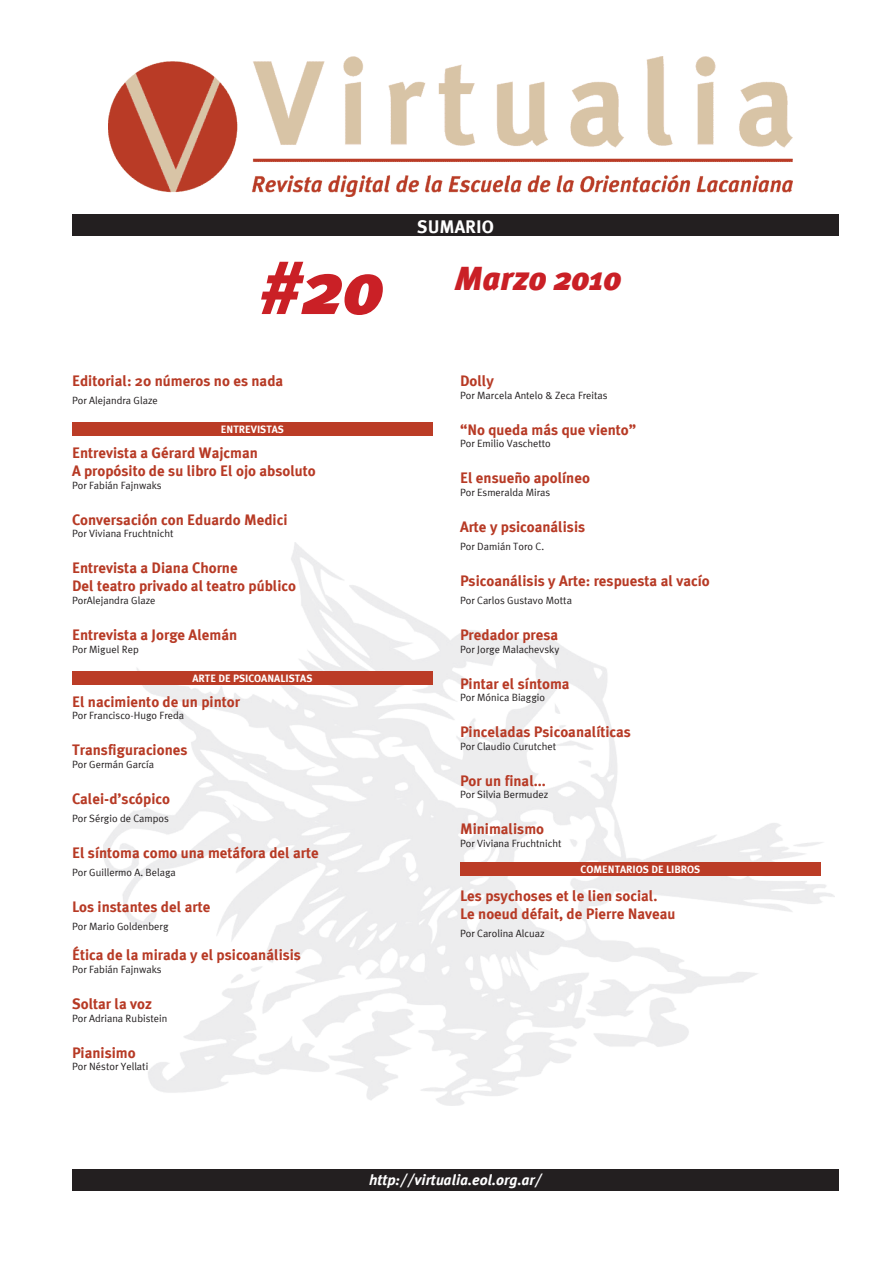
<style>
.page{position:relative;width:893px;height:1263px;background:#fff}
.page>*{position:absolute;margin:0;border:0;box-sizing:border-box;transform-origin:0 0}
.t1{font:italic 900 75px "Meta Plus";color:#ca2026}
.t2{font:italic 900 33px "Meta Plus";color:#ca2026}
.t3{font:700 18px "Meta Plus";color:#fff}
.t4{font:700 15px/18px "Meta Plus";color:#b73a25}
.t5{font:italic 700 15px "Meta Plus";color:#fff}
.t6{font:10.5px "Meta Plus Normal";color:#231f20}
.t7{font:700 10.5px "Meta Plus";color:#fff}
</style>
<div class="page">
<div style="left:72px;top:214px;width:767px;height:22px;background:#231f20"></div>
<div style="left:72px;top:1170px;width:767px;height:21px;background:#231f20"></div>
<img style="left:108px;top:57px;width:685px;height:140px">
<div style="left:72px;top:423px;width:361px;height:13px;background:#bb3c26"></div>
<div style="left:72px;top:671px;width:361px;height:14px;background:#bb3c26"></div>
<div style="left:460px;top:862px;width:361px;height:14px;background:#bb3c26"></div>
<p class="t3" style="left:417px;top:216px;width:78px">SUMARIO</p>
<h1 class="t1" style="left:260px;top:245px;width:126px">#20</h1>
<h2 class="t2" style="left:454px;top:259px;width:169px">Marzo 2010</h2>
<p class="t4" style="left:72px;top:372px;width:213px">Editorial: 20 números no es nada</p>
<p class="t6" style="left:72px;top:394px;width:87px">Por Alejandra Glaze</p>
<p class="t7" style="left:221px;top:423px;width:65px">ENTREVISTAS</p>
<p class="t4" style="left:72px;top:444px;width:245px">Entrevista a Gérard Wajcman<br>A propósito de su libro El ojo absoluto</p>
<p class="t6" style="left:72px;top:479px;width:91px">Por Fabián Fajnwaks</p>
<p class="t4" style="left:72px;top:510px;width:217px">Conversación con Eduardo Medici</p>
<p class="t6" style="left:72px;top:528px;width:103px">Por Viviana Fruchtnicht</p>
<p class="t4" style="left:72px;top:559px;width:226px">Entrevista a Diana Chorne<br>Del teatro privado al teatro público</p>
<p class="t6" style="left:72px;top:594px;width:85px">PorAlejandra Glaze</p>
<p class="t4" style="left:72px;top:626px;width:167px">Entrevista a Jorge Alemán</p>
<p class="t6" style="left:72px;top:643px;width:68px">Por Miguel Rep</p>
<p class="t7" style="left:192px;top:672px;width:121px">ARTE DE PSICOANALISTAS</p>
<p class="t4" style="left:72px;top:692px;width:169px">El nacimiento de un pintor</p>
<p class="t6" style="left:72px;top:709px;width:114px">Por Francisco-Hugo Freda</p>
<p class="t4" style="left:72px;top:741px;width:117px">Transfiguraciones</p>
<p class="t6" style="left:72px;top:758px;width:84px">Por Germán García</p>
<p class="t4" style="left:72px;top:789px;width:99px">Calei-d’scópico</p>
<p class="t6" style="left:72px;top:812px;width:98px">Por Sérgio de Campos</p>
<p class="t4" style="left:72px;top:843px;width:248px">El síntoma como una metáfora del arte</p>
<p class="t6" style="left:72px;top:866px;width:105px">Por Guillermo A. Belaga</p>
<p class="t4" style="left:72px;top:897px;width:140px">Los instantes del arte</p>
<p class="t6" style="left:72px;top:920px;width:98px">Por Mario Goldenberg</p>
<p class="t4" style="left:72px;top:946px;width:231px">Ética de la mirada y el psicoanálisis</p>
<p class="t6" style="left:72px;top:963px;width:91px">Por Fabián Fajnwaks</p>
<p class="t4" style="left:72px;top:995px;width:82px">Soltar la voz</p>
<p class="t6" style="left:72px;top:1012px;width:97px">Por Adriana Rubistein</p>
<p class="t4" style="left:72px;top:1043px;width:65px">Pianisimo</p>
<p class="t6" style="left:72px;top:1060px;width:78px">Por Néstor Yellati</p>
<p class="t4" style="left:460px;top:372px;width:35px">Dolly</p>
<p class="t6" style="left:460px;top:389px;width:149px">Por Marcela Antelo &amp; Zeca Freitas</p>
<p class="t4" style="left:460px;top:420px;width:178px">“No queda más que viento”</p>
<p class="t6" style="left:460px;top:438px;width:92px">Por Emilio Vaschetto</p>
<p class="t4" style="left:460px;top:469px;width:132px">El ensueño apolíneo</p>
<p class="t6" style="left:460px;top:486px;width:92px">Por Esmeralda Miras</p>
<p class="t4" style="left:460px;top:518px;width:127px">Arte y psicoanálisis</p>
<p class="t6" style="left:460px;top:540px;width:86px">Por Damián Toro C.</p>
<p class="t4" style="left:460px;top:572px;width:251px">Psicoanálisis y Arte: respuesta al vacío</p>
<p class="t6" style="left:460px;top:594px;width:114px">Por Carlos Gustavo Motta</p>
<p class="t4" style="left:460px;top:626px;width:100px">Predador presa</p>
<p class="t6" style="left:460px;top:643px;width:101px">Por Jorge Malachevsky</p>
<p class="t4" style="left:460px;top:674px;width:111px">Pintar el síntoma</p>
<p class="t6" style="left:460px;top:691px;width:87px">Por Mónica Biaggio</p>
<p class="t4" style="left:460px;top:723px;width:173px">Pinceladas Psicoanalíticas</p>
<p class="t6" style="left:460px;top:740px;width:98px">Por Claudio Curutchet</p>
<p class="t4" style="left:460px;top:771px;width:87px">Por un final...</p>
<p class="t6" style="left:460px;top:789px;width:90px">Por Silvia Bermudez</p>
<p class="t4" style="left:460px;top:820px;width:86px">Minimalismo</p>
<p class="t6" style="left:460px;top:837px;width:103px">Por Viviana Fruchtnicht</p>
<p class="t7" style="left:581px;top:863px;width:121px">COMENTARIOS DE LIBROS</p>
<p class="t4" style="left:460px;top:886px;width:217px">Les psychoses et le lien social.<br>Le noeud défait, de Pierre Naveau</p>
<p class="t6" style="left:460px;top:927px;width:86px">Por Carolina Alcuaz</p>
<p class="t5" style="left:369px;top:1171px;width:174px">http://virtualia.eol.org.ar/</p>
</div>
